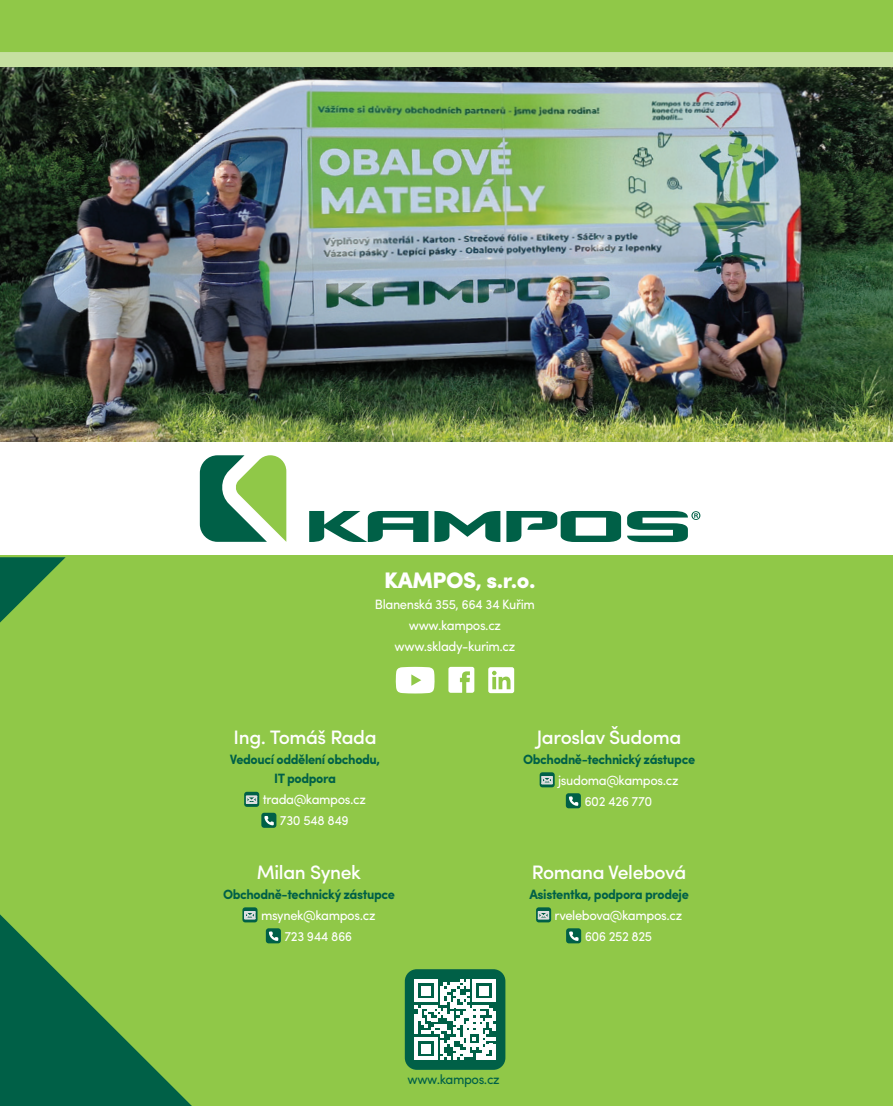
<style>
.page{position:relative;width:893px;height:1106px;background:#fff}
.page>*{position:absolute;margin:0;border:0;box-sizing:border-box;transform-origin:0 0}
.Mezitiulek_Kampos{font:900 22.5px "Sofia Pro";letter-spacing:-.02em;color:#fff}
.Mezitiulek_Kampos-2{font:500 19.5px "Sofia Pro";letter-spacing:-.02em;color:#fff}
.Chleba_Kampos{font:13.5px "Sofia Pro";letter-spacing:-.03em;color:#fff;scale:.96 1}
.Chleba_Kampos-2{font:700 13.5px/19.5px "Sofia Pro";letter-spacing:-.03em;color:#006047;text-align:center;scale:.96 1}
.Chleba_text{font:13.5px "Sofia Pro";letter-spacing:-.03em;color:#006047;scale:.96 1}
</style>
<div class="page">
<div style="left:0;top:556px;width:893px;height:550px;background:#90c848"></div>
<div style="left:0;top:0;width:893px;height:416px;background:#90c848"></div>
<svg style="left:244px;top:791px;width:15px;height:16px"></svg>
<svg style="left:246px;top:795px;width:11px;height:8px"></svg>
<div style="left:261px;top:812px;width:15px;height:15px;background:#006047;border-radius:3px"></div>
<svg style="left:264px;top:816px;width:10px;height:9px"></svg>
<div style="left:405px;top:969px;width:100px;height:100px;background:#006047;border-radius:12px"></div>
<svg style="left:415px;top:979px;width:80px;height:80px"></svg>
<svg style="left:540px;top:772px;width:15px;height:15px"></svg>
<svg style="left:541px;top:776px;width:12px;height:8px"></svg>
<div style="left:566px;top:793px;width:15px;height:15px;background:#006047;border-radius:3px"></div>
<svg style="left:569px;top:796px;width:9px;height:10px"></svg>
<svg style="left:536px;top:907px;width:15px;height:15px"></svg>
<svg style="left:538px;top:911px;width:11px;height:8px"></svg>
<div style="left:566px;top:928px;width:15px;height:15px;background:#006047;border-radius:3px"></div>
<svg style="left:569px;top:931px;width:10px;height:10px"></svg>
<svg style="left:242px;top:907px;width:16px;height:15px"></svg>
<svg style="left:244px;top:911px;width:12px;height:8px"></svg>
<div style="left:266px;top:928px;width:15px;height:15px;background:#006047;border-radius:3px"></div>
<svg style="left:269px;top:931px;width:9px;height:10px"></svg>
<svg style="left:396px;top:667px;width:39px;height:26px"></svg>
<svg style="left:448px;top:667px;width:26px;height:25px"></svg>
<svg style="left:488px;top:667px;width:26px;height:26px"></svg>
<svg style="left:200px;top:455px;width:86px;height:87px"></svg>
<svg style="left:309px;top:511px;width:119px;height:31px"></svg>
<svg style="left:434px;top:511px;width:66px;height:31px"></svg>
<svg style="left:506px;top:511px;width:115px;height:31px"></svg>
<svg style="left:627px;top:511px;width:73px;height:31px"></svg>
<svg style="left:0;top:557px;width:192px;height:549px"></svg>
<img style="left:0;top:67px;width:893px;height:374px">
<div style="left:0;top:52px;width:893px;height:15px;background:#c6e0a0"></div>
<p class="Mezitiulek_Kampos" style="left:384px;top:563px;width:153px">KAMPOS, s.r.o.</p>
<p class="Chleba_Kampos" style="left:375px;top:594px;width:168px">Blanenská 355, 664 34 Kuřim</p>
<p class="Chleba_Kampos" style="left:409px;top:615px;width:98px">www.kampos.cz</p>
<p class="Chleba_Kampos" style="left:395px;top:636px;width:127px">www.sklady-kurim.cz</p>
<p class="Mezitiulek_Kampos-2" style="left:234px;top:723px;width:145px">Ing. Tomáš Rada</p>
<p class="Chleba_Kampos-2" style="left:230px;top:748px;width:158px">Vedoucí oddělení obchodu,<br>IT podpora</p>
<p class="Chleba_Kampos" style="left:263px;top:789px;width:109px">trada@kampos.cz</p>
<p class="Chleba_Kampos" style="left:280px;top:810px;width:73px">730 548 849</p>
<p class="Mezitiulek_Kampos-2" style="left:257px;top:858px;width:106px">Milan Synek</p>
<p class="Chleba_Kampos-2" style="left:223px;top:883px;width:181px">Obchodně-technický zástupce</p>
<p class="Chleba_Kampos" style="left:261px;top:905px;width:121px">msynek@kampos.cz</p>
<p class="Chleba_Kampos" style="left:284px;top:926px;width:72px">723 944 866</p>
<p class="Mezitiulek_Kampos-2" style="left:537px;top:723px;width:146px">Jaroslav Šudoma</p>
<p class="Chleba_Kampos-2" style="left:523px;top:748px;width:181px">Obchodně-technický zástupce</p>
<p class="Chleba_Kampos" style="left:558px;top:770px;width:127px">jsudoma@kampos.cz</p>
<p class="Chleba_Kampos" style="left:584px;top:791px;width:72px">602 426 770</p>
<p class="Mezitiulek_Kampos-2" style="left:532px;top:858px;width:156px">Romana Velebová</p>
<p class="Chleba_Kampos-2" style="left:529px;top:883px;width:167px">Asistentka, podpora prodeje</p>
<p class="Chleba_Kampos" style="left:555px;top:905px;width:134px">rvelebova@kampos.cz</p>
<p class="Chleba_Kampos" style="left:585px;top:926px;width:72px">606 252 825</p>
<p class="Chleba_text" style="left:408px;top:1069px;width:98px">www.kampos.cz</p>
</div>
